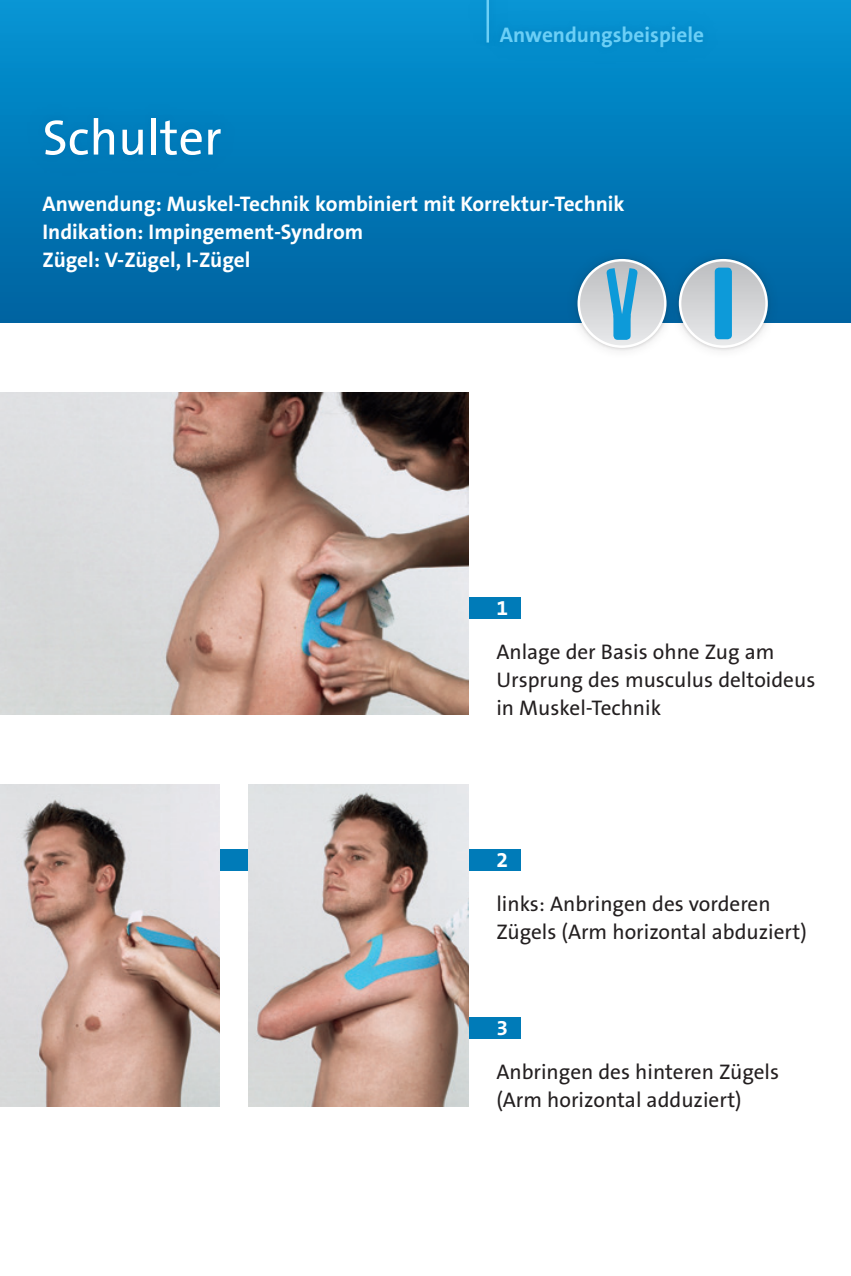
<style>
.page{position:relative;width:851px;height:1276px;background:#fff}
.page>*{position:absolute;margin:0;border:0;box-sizing:border-box;transform-origin:0 0}
.t1{font:50px "The Sans B Plus W5 Plain";color:#fff}
.t2{font:21.25px/28px "The Sans B Plus W5 Plain";color:#231f20}
.t3{font:700 21.25px/28px "The Sans B Plus W7";color:#fff}
.t4{font:700 21.25px "The Sans B Plus W7";color:#6bcff6}
</style>
<div class="page">
<div style="left:0;top:0;width:850px;height:322px;background:linear-gradient(to bottom,#0495d4,#0062a0)"></div>
<div style="left:460px;top:0;width:55px;height:64px;background:#0691d0"></div>
<hr style="left:486px;top:0;width:3px;height:43px;background:#6bcff6">
<div style="left:20px;top:95px;width:224px;height:86px;background:#007bba"></div>
<div style="left:476px;top:3px;width:251px;height:69px;background:#048ccb"></div>
<div style="left:446px;top:597px;width:74px;height:22px;background:#007bb8"></div>
<img style="left:0;top:392px;width:468px;height:323px">
<div style="left:454px;top:1017px;width:66px;height:22px;background:#007bb8"></div>
<div style="left:196px;top:849px;width:324px;height:21px;background:#007bb8"></div>
<img style="left:0;top:784px;width:220px;height:323px">
<img style="left:248px;top:784px;width:220px;height:323px">
<div style="left:565px;top:247px;width:113px;height:113px;background:#231f20;opacity:.15"></div>
<svg style="left:578px;top:260px;width:87px;height:87px;background:#d6d7d8"></svg>
<div style="left:577px;top:259px;width:89px;height:89px;border:2px solid #fff;border-radius:50%"></div>
<svg style="left:606px;top:268px;width:32px;height:72px;background:#69b4d7"></svg>
<div style="left:666px;top:247px;width:113px;height:113px;background:#231f20;opacity:.15"></div>
<svg style="left:680px;top:260px;width:86px;height:87px;background:#d1d4d7"></svg>
<div style="left:678px;top:259px;width:89px;height:89px;border:2px solid #fff;border-radius:50%"></div>
<div style="left:714px;top:268px;width:17px;height:71px;background:#0d9ad9;border-radius:4px"></div>
<h1 class="t1" style="left:43px;top:106px;width:181px">Schulter</h1>
<p class="t4" style="left:500px;top:21px;width:205px">Anwendungsbeispiele</p>
<p class="t3" style="left:43px;top:189px;width:583px">Anwendung: Muskel-Technik kombiniert mit Korrektur-Technik<br>Indikation: Impingement-Syndrom<br>Zügel: V-Zügel, I-Zügel</p>
<p class="t3" style="left:496px;top:594px;width:13px">1</p>
<p class="t2" style="left:496px;top:637px;width:320px">Anlage der Basis ohne Zug am<br>Ursprung des musculus deltoideus in Muskel-Technik</p>
<p class="t3" style="left:496px;top:846px;width:13px">2</p>
<p class="t2" style="left:496px;top:889px;width:312px">links: Anbringen des vorderen<br>Zügels (Arm horizontal abduziert)</p>
<p class="t3" style="left:496px;top:1014px;width:13px">3</p>
<p class="t2" style="left:496px;top:1057px;width:284px">Anbringen des hinteren Zügels (Arm horizontal adduziert)</p>
</div>
